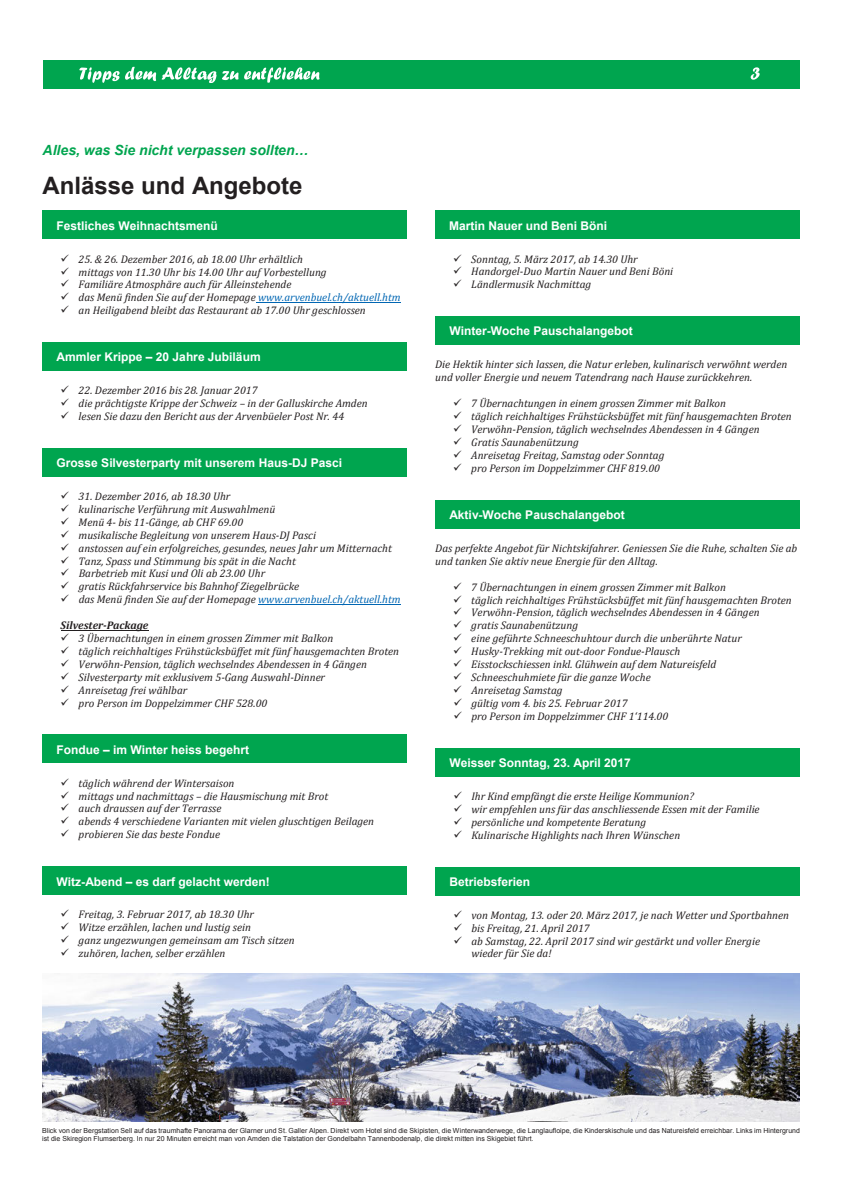
<style>
.page{position:relative;width:842px;height:1191px;background:#fff}
.page>*{position:absolute;margin:0;border:0;box-sizing:border-box;transform-origin:0 0}
.t1{font:700 24px "Arial";color:#231f20}
.t2{font:italic 700 14px "Arial";color:#00a54f}
.t3{font:700 12px "Arial";color:#fff}
.t4{font:italic 11px/13px "Cambria";color:#231f20}
.t5{font:italic 700 11px "Cambria";color:#231f20}
.t6{font:7px/8.2px "Arial";color:#231f20}
.s1{color:#0166b3}
</style>
<div class="page">
<hr style="left:256px;top:302px;width:145px;height:1px;background:#0166b3">
<hr style="left:258px;top:604px;width:143px;height:1px;background:#0166b3">
<hr style="left:61px;top:629px;width:87px;height:1px;background:#231f20">
<div style="left:43px;top:211px;width:364px;height:28px;background:#00a54f"></div>
<div style="left:43px;top:342px;width:364px;height:29px;background:#00a54f"></div>
<div style="left:43px;top:448px;width:364px;height:28px;background:#00a54f"></div>
<div style="left:43px;top:734px;width:364px;height:29px;background:#00a54f"></div>
<div style="left:43px;top:866px;width:364px;height:29px;background:#00a54f"></div>
<div style="left:435px;top:211px;width:364px;height:28px;background:#00a54f"></div>
<div style="left:435px;top:316px;width:365px;height:29px;background:#00a54f"></div>
<div style="left:435px;top:500px;width:365px;height:28px;background:#00a54f"></div>
<div style="left:435px;top:748px;width:365px;height:28px;background:#00a54f"></div>
<div style="left:435px;top:867px;width:365px;height:28px;background:#00a54f"></div>
<div style="left:43px;top:60px;width:757px;height:29px;background:#00a54f"></div>
<svg style="left:79px;top:67px;width:77px;height:15px"></svg>
<svg style="left:162px;top:67px;width:54px;height:15px"></svg>
<svg style="left:222px;top:71px;width:16px;height:9px"></svg>
<svg style="left:244px;top:67px;width:75px;height:15px"></svg>
<svg style="left:751px;top:67px;width:9px;height:13px"></svg>
<img style="left:43px;top:973px;width:756px;height:148px">
<p class="t2" style="left:43px;top:140px;width:268px">Alles, was Sie nicht verpassen sollten…</p>
<p class="t1" style="left:43px;top:170px;width:261px">Anlässe und Angebote</p>
<p class="t3" style="left:57px;top:217px;width:163px">Festliches Weihnachtsmenü</p>
<p class="t4" style="left:61px;top:252px;width:244px">✓ 25. &amp; 26. Dezember 2016, ab 18.00 Uhr erhältlich</p>
<p class="t4" style="left:61px;top:265px;width:267px">✓ mittags von 11.30 Uhr bis 14.00 Uhr auf Vorbestellung</p>
<p class="t4" style="left:61px;top:278px;width:232px">✓ Familiäre Atmosphäre auch für Alleinstehende</p>
<p class="t4" style="left:61px;top:291px;width:341px">✓ das Menü finden Sie auf der Homepage <span class="s1">www.arvenbuel.ch/aktuell.htm</span></p>
<p class="t4" style="left:61px;top:303px;width:307px">✓ an Heiligabend bleibt das Restaurant ab 17.00 Uhr geschlossen</p>
<p class="t3" style="left:57px;top:349px;width:206px">Ammler Krippe – 20 Jahre Jubiläum</p>
<p class="t4" style="left:61px;top:383px;width:198px">✓ 22. Dezember 2016 bis 28. Januar 2017</p>
<p class="t4" style="left:61px;top:396px;width:309px">✓ die prächtigste Krippe der Schweiz – in der Galluskirche Amden</p>
<p class="t4" style="left:61px;top:409px;width:285px">✓ lesen Sie dazu den Bericht aus der Arvenbüeler Post Nr. 44</p>
<p class="t3" style="left:57px;top:455px;width:287px">Grosse Silvesterparty mit unserem Haus-DJ Pasci</p>
<p class="t4" style="left:61px;top:489px;width:171px">✓ 31. Dezember 2016, ab 18.30 Uhr</p>
<p class="t4" style="left:61px;top:502px;width:216px">✓ kulinarische Verführung mit Auswahlmenü</p>
<p class="t4" style="left:61px;top:515px;width:184px">✓ Menü 4- bis 11-Gänge, ab CHF 69.00</p>
<p class="t4" style="left:61px;top:528px;width:257px">✓ musikalische Begleitung von unserem Haus-DJ Pasci</p>
<p class="t4" style="left:61px;top:541px;width:333px">✓ anstossen auf ein erfolgreiches, gesundes, neues Jahr um Mitternacht</p>
<p class="t4" style="left:61px;top:554px;width:237px">✓ Tanz, Spass und Stimmung bis spät in die Nacht</p>
<p class="t4" style="left:61px;top:567px;width:206px">✓ Barbetrieb mit Kusi und Oli ab 23.00 Uhr</p>
<p class="t4" style="left:61px;top:579px;width:240px">✓ gratis Rückfahrservice bis Bahnhof Ziegelbrücke</p>
<p class="t4" style="left:61px;top:592px;width:341px">✓ das Menü finden Sie auf der Homepage <span class="s1">www.arvenbuel.ch/aktuell.htm</span></p>
<p class="t5" style="left:61px;top:617px;width:89px">Silvester-Package</p>
<p class="t4" style="left:61px;top:631px;width:274px">✓ 3 Übernachtungen in einem grossen Zimmer mit Balkon</p>
<p class="t4" style="left:61px;top:644px;width:340px">✓ täglich reichhaltiges Frühstücksbüffet mit fünf hausgemachten Broten</p>
<p class="t4" style="left:61px;top:657px;width:308px">✓ Verwöhn-Pension, täglich wechselndes Abendessen in 4 Gängen</p>
<p class="t4" style="left:61px;top:670px;width:266px">✓ Silvesterparty mit exklusivem 5-Gang Auswahl-Dinner</p>
<p class="t4" style="left:61px;top:683px;width:128px">✓ Anreisetag frei wählbar</p>
<p class="t4" style="left:61px;top:696px;width:208px">✓ pro Person im Doppelzimmer CHF 528.00</p>
<p class="t3" style="left:57px;top:741px;width:194px">Fondue – im Winter heiss begehrt</p>
<p class="t4" style="left:61px;top:776px;width:175px">✓ täglich während der Wintersaison</p>
<p class="t4" style="left:61px;top:789px;width:269px">✓ mittags und nachmittags – die Hausmischung mit Brot</p>
<p class="t4" style="left:61px;top:801px;width:162px">✓ auch draussen auf der Terrasse</p>
<p class="t4" style="left:61px;top:814px;width:315px">✓ abends 4 verschiedene Varianten mit vielen gluschtigen Beilagen</p>
<p class="t4" style="left:61px;top:827px;width:161px">✓ probieren Sie das beste Fondue</p>
<p class="t3" style="left:57px;top:873px;width:215px">Witz-Abend – es darf gelacht werden!</p>
<p class="t4" style="left:61px;top:907px;width:195px">✓ Freitag, 3. Februar 2017, ab 18.30 Uhr</p>
<p class="t4" style="left:61px;top:920px;width:192px">✓ Witze erzählen, lachen und lustig sein</p>
<p class="t4" style="left:61px;top:933px;width:236px">✓ ganz ungezwungen gemeinsam am Tisch sitzen</p>
<p class="t4" style="left:61px;top:946px;width:166px">✓ zuhören, lachen, selber erzählen</p>
<p class="t3" style="left:449px;top:217px;width:159px">Martin Nauer und Beni Böni</p>
<p class="t4" style="left:453px;top:252px;width:186px">✓ Sonntag, 5. März 2017, ab 14.30 Uhr</p>
<p class="t4" style="left:453px;top:265px;width:221px">✓ Handorgel-Duo Martin Nauer und Beni Böni</p>
<p class="t4" style="left:453px;top:278px;width:140px">✓ Ländlermusik Nachmittag</p>
<p class="t3" style="left:449px;top:323px;width:185px">Winter-Woche Pauschalangebot</p>
<p class="t4" style="left:435px;top:358px;width:354px">Die Hektik hinter sich lassen, die Natur erleben, kulinarisch verwöhnt werden und voller Energie und neuem Tatendrang nach Hause zurückkehren.</p>
<p class="t4" style="left:453px;top:396px;width:274px">✓ 7 Übernachtungen in einem grossen Zimmer mit Balkon</p>
<p class="t4" style="left:453px;top:409px;width:340px">✓ täglich reichhaltiges Frühstücksbüffet mit fünf hausgemachten Broten</p>
<p class="t4" style="left:453px;top:422px;width:308px">✓ Verwöhn-Pension, täglich wechselndes Abendessen in 4 Gängen</p>
<p class="t4" style="left:453px;top:435px;width:127px">✓ Gratis Saunabenützung</p>
<p class="t4" style="left:453px;top:448px;width:213px">✓ Anreisetag Freitag, Samstag oder Sonntag</p>
<p class="t4" style="left:453px;top:461px;width:208px">✓ pro Person im Doppelzimmer CHF 819.00</p>
<p class="t3" style="left:449px;top:507px;width:177px">Aktiv-Woche Pauschalangebot</p>
<p class="t4" style="left:435px;top:541px;width:363px">Das perfekte Angebot für Nichtskifahrer. Geniessen Sie die Ruhe, schalten Sie ab und tanken Sie aktiv neue Energie für den Alltag.</p>
<p class="t4" style="left:453px;top:580px;width:274px">✓ 7 Übernachtungen in einem grossen Zimmer mit Balkon</p>
<p class="t4" style="left:453px;top:593px;width:340px">✓ täglich reichhaltiges Frühstücksbüffet mit fünf hausgemachten Broten</p>
<p class="t4" style="left:453px;top:605px;width:308px">✓ Verwöhn-Pension, täglich wechselndes Abendessen in 4 Gängen</p>
<p class="t4" style="left:453px;top:618px;width:126px">✓ gratis Saunabenützung</p>
<p class="t4" style="left:453px;top:631px;width:290px">✓ eine geführte Schneeschuhtour durch die unberührte Natur</p>
<p class="t4" style="left:453px;top:644px;width:228px">✓ Husky-Trekking mit out-door Fondue-Plausch</p>
<p class="t4" style="left:453px;top:657px;width:264px">✓ Eisstockschiessen inkl. Glühwein auf dem Natureisfeld</p>
<p class="t4" style="left:453px;top:670px;width:199px">✓ Schneeschuhmiete für die ganze Woche</p>
<p class="t4" style="left:453px;top:683px;width:111px">✓ Anreisetag Samstag</p>
<p class="t4" style="left:453px;top:696px;width:176px">✓ gültig vom 4. bis 25. Februar 2017</p>
<p class="t4" style="left:453px;top:709px;width:216px">✓ pro Person im Doppelzimmer CHF 1‘114.00</p>
<p class="t3" style="left:449px;top:755px;width:183px">Weisser Sonntag, 23. April 2017</p>
<p class="t4" style="left:453px;top:789px;width:242px">✓ Ihr Kind empfängt die erste Heilige Kommunion?</p>
<p class="t4" style="left:453px;top:802px;width:308px">✓ wir empfehlen uns für das anschliessende Essen mit der Familie</p>
<p class="t4" style="left:453px;top:815px;width:194px">✓ persönliche und kompetente Beratung</p>
<p class="t4" style="left:453px;top:828px;width:228px">✓ Kulinarische Highlights nach Ihren Wünschen</p>
<p class="t3" style="left:449px;top:873px;width:82px">Betriebsferien</p>
<p class="t4" style="left:453px;top:908px;width:337px">✓ von Montag, 13. oder 20. März 2017, je nach Wetter und Sportbahnen</p>
<p class="t4" style="left:453px;top:920px;width:138px">✓ bis Freitag, 21. April 2017</p>
<p class="t4" style="left:471px;top:934px;width:290px;text-indent:-18px">✓ ab Samstag, 22. April 2017 sind wir gestärkt und voller Energie wieder für Sie da!</p>
<p class="t6" style="left:42px;top:1126px;width:759px">Blick von der Bergstation Sell auf das traumhafte Panorama der Glarner und St. Galler Alpen. Direkt vom Hotel sind die Skipisten, die Winterwanderwege, die Langlaufloipe, die Kinderskischule und das Natureisfeld erreichbar. Links im Hintergrund ist die Skiregion Flumserberg. In nur 20 Minuten erreicht man von Amden die Talstation der Gondelbahn Tannenbodenalp, die direkt mitten ins Skigebiet führt.</p>
</div>
